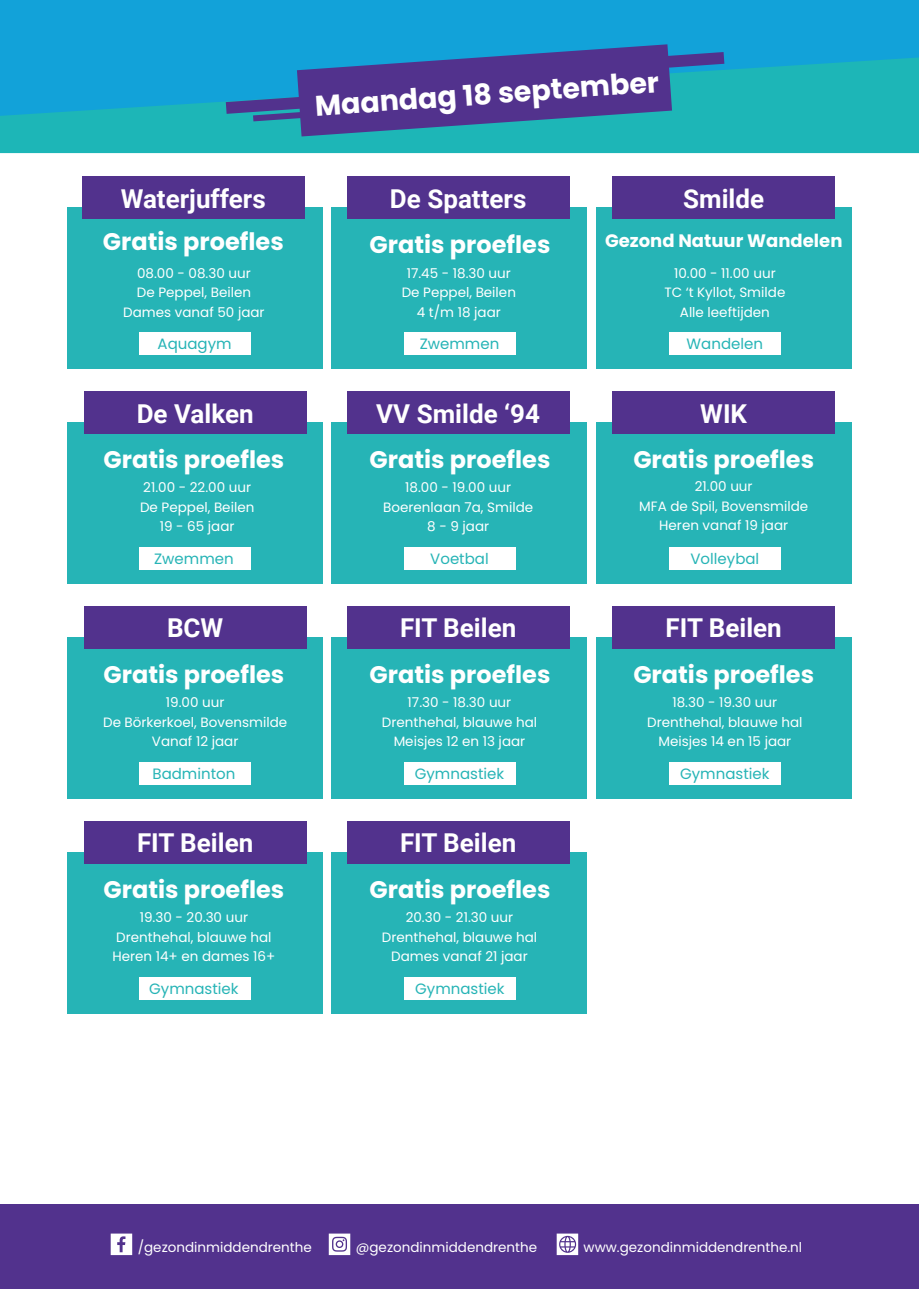
<style>
.page{position:relative;width:919px;height:1289px;background:#fff}
.page>*{position:absolute;margin:0;border:0;box-sizing:border-box;transform-origin:0 0}
.t1{font:700 28.5px "Poppins";color:#fff}
.t2{font:700 25.95px "Roboto";color:#fff}
.t3{font:700 24px "Poppins";color:#fff}
.t4{font:700 18px "Poppins";color:#fff}
.t5{font:15px "Poppins";color:#26b4b6}
.t6{font:13.5px/19.5px "Poppins";color:#fff;text-align:center}
</style>
<div class="page">
<div style="left:67px;top:422px;width:255px;height:162px;background:#26b4b6"></div>
<div style="left:67px;top:637px;width:255px;height:161px;background:#26b4b6"></div>
<div style="left:67px;top:852px;width:255px;height:161px;background:#26b4b6"></div>
<div style="left:331px;top:208px;width:256px;height:161px;background:#26b4b6"></div>
<div style="left:331px;top:422px;width:256px;height:162px;background:#26b4b6"></div>
<div style="left:331px;top:637px;width:256px;height:161px;background:#26b4b6"></div>
<div style="left:331px;top:852px;width:256px;height:161px;background:#26b4b6"></div>
<div style="left:67px;top:208px;width:255px;height:161px;background:#26b4b6"></div>
<div style="left:596px;top:208px;width:256px;height:161px;background:#26b4b6"></div>
<div style="left:596px;top:422px;width:256px;height:162px;background:#26b4b6"></div>
<div style="left:596px;top:637px;width:256px;height:161px;background:#26b4b6"></div>
<div style="left:84px;top:391px;width:223px;height:43px;background:#52328d"></div>
<div style="left:84px;top:606px;width:223px;height:43px;background:#52328d"></div>
<div style="left:84px;top:821px;width:223px;height:42px;background:#52328d"></div>
<div style="left:347px;top:176px;width:223px;height:43px;background:#52328d"></div>
<div style="left:347px;top:391px;width:223px;height:43px;background:#52328d"></div>
<div style="left:347px;top:606px;width:223px;height:43px;background:#52328d"></div>
<div style="left:347px;top:821px;width:223px;height:42px;background:#52328d"></div>
<div style="left:83px;top:176px;width:222px;height:43px;background:#52328d"></div>
<div style="left:612px;top:176px;width:223px;height:43px;background:#52328d"></div>
<div style="left:612px;top:391px;width:223px;height:43px;background:#52328d"></div>
<div style="left:612px;top:606px;width:223px;height:43px;background:#52328d"></div>
<div style="left:139px;top:547px;width:112px;height:23px;background:#fff"></div>
<div style="left:139px;top:762px;width:112px;height:22px;background:#fff"></div>
<div style="left:139px;top:976px;width:112px;height:23px;background:#fff"></div>
<div style="left:404px;top:332px;width:111px;height:23px;background:#fff"></div>
<div style="left:404px;top:547px;width:111px;height:23px;background:#fff"></div>
<div style="left:404px;top:762px;width:111px;height:22px;background:#fff"></div>
<div style="left:404px;top:976px;width:111px;height:23px;background:#fff"></div>
<div style="left:139px;top:332px;width:112px;height:23px;background:#fff"></div>
<div style="left:669px;top:332px;width:111px;height:23px;background:#fff"></div>
<div style="left:669px;top:547px;width:111px;height:23px;background:#fff"></div>
<div style="left:669px;top:762px;width:111px;height:22px;background:#fff"></div>
<div style="left:0;top:0;width:918px;height:145px;background:#12a2d9"></div>
<svg style="left:0;top:57px;width:918px;height:96px;fill:#1db6b7"></svg>
<svg style="left:226px;top:44px;width:498px;height:92px"></svg>
<div style="left:0;top:1203px;width:918px;height:85px;background:#52328d"></div>
<svg style="left:111px;top:1233px;width:21px;height:21px"></svg>
<svg style="left:329px;top:1233px;width:21px;height:21px"></svg>
<svg style="left:556px;top:1233px;width:22px;height:21px"></svg>
<h1 class="t1" style="left:314px;top:89px;width:346px;rotate:-4deg">Maandag 18 september</h1>
<h2 class="t2" style="left:121px;top:180px;width:147px">Waterjuffers</h2>
<h2 class="t2" style="left:683px;top:180px;width:82px">Smilde</h2>
<h2 class="t2" style="left:390px;top:180px;width:138px">De Spatters</h2>
<h3 class="t3" style="left:103px;top:227px;width:182px">Gratis proefles</h3>
<h3 class="t4" style="left:605px;top:230px;width:239px">Gezond Natuur Wandelen</h3>
<h3 class="t3" style="left:369px;top:231px;width:182px">Gratis proefles</h3>
<p class="t6" style="left:123px;top:263px;width:143px">08.00 - 08.30 uur<br>De Peppel, Beilen<br>Dames vanaf 50 jaar</p>
<p class="t6" style="left:664px;top:263px;width:122px">10.00 - 11.00 uur<br>TC ‘t Kyllot, Smilde<br>Alle leeftijden</p>
<p class="t6" style="left:401px;top:263px;width:116px">17.45 - 18.30 uur<br>De Peppel, Beilen<br>4 t/m 18 jaar</p>
<p class="t5" style="left:157px;top:335px;width:76px">Aquagym</p>
<p class="t5" style="left:686px;top:335px;width:78px">Wandelen</p>
<p class="t5" style="left:419px;top:335px;width:81px">Zwemmen</p>
<h2 class="t2" style="left:137px;top:395px;width:118px">De Valken</h2>
<h2 class="t2" style="left:376px;top:395px;width:165px">VV Smilde ‘94</h2>
<h2 class="t2" style="left:700px;top:395px;width:48px">WIK</h2>
<h3 class="t3" style="left:103px;top:445px;width:182px">Gratis proefles</h3>
<h3 class="t3" style="left:369px;top:445px;width:182px">Gratis proefles</h3>
<h3 class="t3" style="left:633px;top:445px;width:182px">Gratis proefles</h3>
<p class="t6" style="left:140px;top:478px;width:116px">21.00 - 22.00 uur<br>De Peppel, Beilen<br>19 - 65 jaar</p>
<p class="t6" style="left:383px;top:478px;width:151px">18.00 - 19.00 uur<br>Boerenlaan 7a, Smilde<br>8 - 9 jaar</p>
<p class="t6" style="left:639px;top:477px;width:170px">21.00 uur<br>MFA de Spil, Bovensmilde<br>Heren vanaf 19 jaar</p>
<p class="t5" style="left:154px;top:550px;width:81px">Zwemmen</p>
<p class="t5" style="left:430px;top:550px;width:60px">Voetbal</p>
<p class="t5" style="left:690px;top:550px;width:70px">Volleybal</p>
<h2 class="t2" style="left:167px;top:610px;width:58px">BCW</h2>
<h2 class="t2" style="left:400px;top:610px;width:118px">FIT Beilen</h2>
<h2 class="t2" style="left:665px;top:610px;width:118px">FIT Beilen</h2>
<h3 class="t3" style="left:103px;top:660px;width:182px">Gratis proefles</h3>
<h3 class="t3" style="left:369px;top:660px;width:182px">Gratis proefles</h3>
<h3 class="t3" style="left:633px;top:660px;width:182px">Gratis proefles</h3>
<p class="t6" style="left:103px;top:693px;width:185px">19.00 uur<br>De Börkerkoel, Bovensmilde<br>Vanaf 12 jaar</p>
<p class="t6" style="left:382px;top:693px;width:157px">17.30 - 18.30 uur<br>Drenthehal, blauwe hal<br>Meisjes 12 en 13 jaar</p>
<p class="t6" style="left:647px;top:693px;width:157px">18.30 - 19.30 uur<br>Drenthehal, blauwe hal<br>Meisjes 14 en 15 jaar</p>
<p class="t5" style="left:152px;top:765px;width:84px">Badminton</p>
<p class="t5" style="left:415px;top:765px;width:91px">Gymnastiek</p>
<p class="t5" style="left:680px;top:764px;width:91px">Gymnastiek</p>
<h2 class="t2" style="left:137px;top:824px;width:118px">FIT Beilen</h2>
<h2 class="t2" style="left:400px;top:824px;width:118px">FIT Beilen</h2>
<h3 class="t3" style="left:103px;top:875px;width:182px">Gratis proefles</h3>
<h3 class="t3" style="left:369px;top:875px;width:182px">Gratis proefles</h3>
<p class="t6" style="left:112px;top:907px;width:164px">19.30 - 20.30 uur<br>Drenthehal, blauwe hal<br>Heren 14+ en dames 16+</p>
<p class="t6" style="left:382px;top:907px;width:157px">20.30 - 21.30 uur<br>Drenthehal, blauwe hal<br>Dames vanaf 21 jaar</p>
<p class="t5" style="left:149px;top:979px;width:91px">Gymnastiek</p>
<p class="t5" style="left:415px;top:979px;width:91px">Gymnastiek</p>
<p class="t6" style="left:138px;top:1237px;width:176px">/gezondinmiddendrenthe</p>
<p class="t6" style="left:356px;top:1237px;width:183px">@gezondinmiddendrenthe</p>
<p class="t6" style="left:583px;top:1237px;width:220px">www.gezondinmiddendrenthe.nl</p>
</div>
